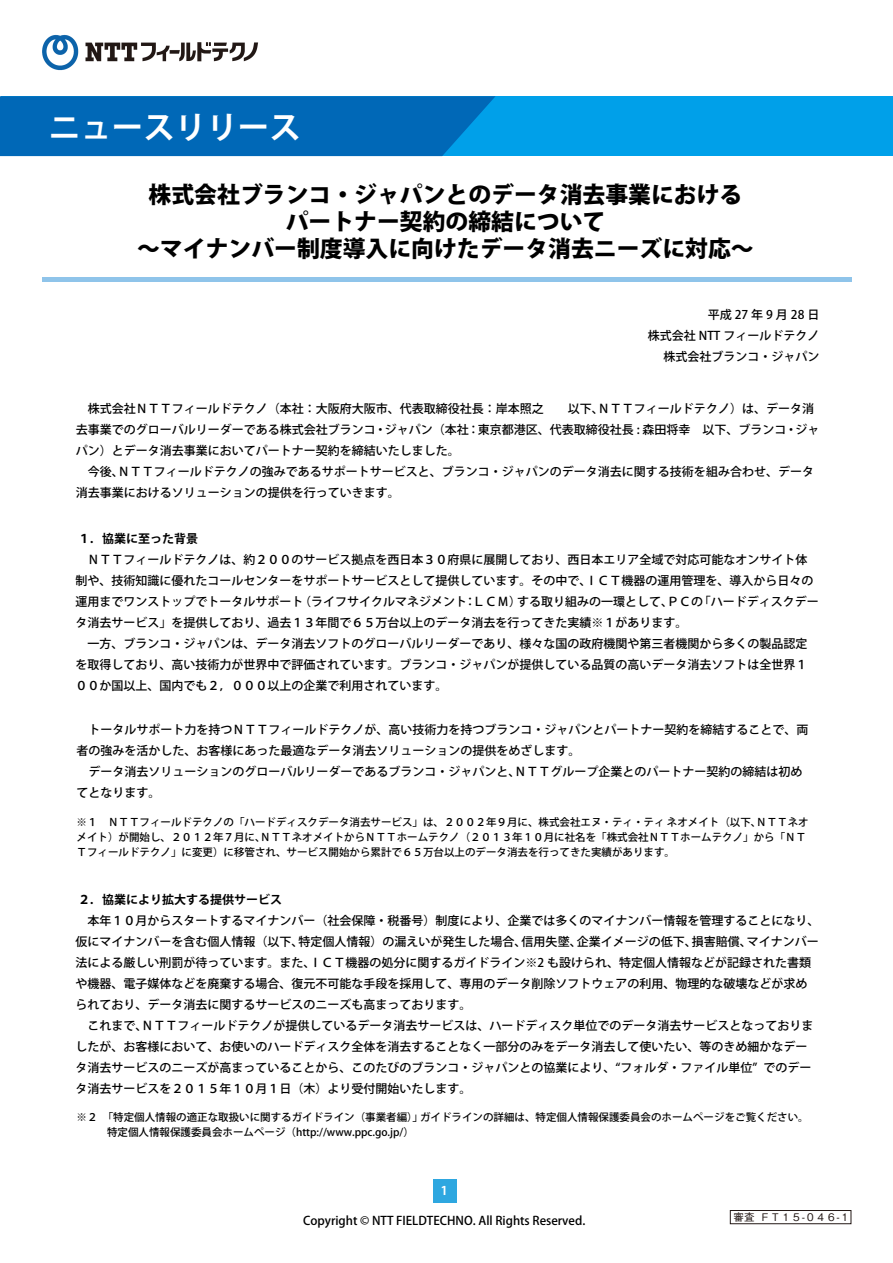
<style>
.page{position:relative;width:893px;height:1263px;background:#fff}
.page>*{position:absolute;margin:0;border:0;box-sizing:border-box;transform-origin:0 0}
.t1{font:700 31.5px "Koz Go Pr 6 N";color:#fff}
.t2{font:800 22.8px/27px "Koz Go Pr 6 N";color:#000;text-align:center}
.t3{font:500 12px/21px "Koz Go Pr 6 N";color:#000}
.t4{font:700 12px "Koz Go Pr 6 N";color:#000}
.t5{font:700 12px "Koz Go Pr 6 N";color:#fff}
.t6{font:500 10.5px/15px "Koz Go Pr 6 N";color:#000}
.t7{font:500 10.5px "Gothic BBB Pro";color:#231815}
</style>
<div class="page">
<div style="left:2px;top:96px;width:891px;height:60px;background:#00a0e9"></div>
<div style="left:0;top:96px;width:495px;height:60px;background:#0068b7"></div>
<div style="left:42px;top:277px;width:810px;height:5px;background:#8fc4ea"></div>
<div style="left:433px;top:1179px;width:24px;height:23px;background:#2ea7e0"></div>
<div style="left:730px;top:1210px;width:121px;height:14px;border:1px solid #231815"></div>
<img style="left:42px;top:34px;width:216px;height:37px">
<h1 class="t1" style="left:49px;top:110px;width:253px">ニュースリリース</h1>
<h2 class="t2" style="left:137px;top:182px;width:618px">株式会社ブランコ・ジャパンとのデータ消去事業におけるパートナー契約の締結について<br>～マイナンバー制度導入に向けたデータ消去ニーズに対応～</h2>
<p class="t3" style="left:648px;top:304px;width:173px;text-align:right">平成27年9月28日<br>株式会社 NTT フィールドテクノ株式会社ブランコ・ジャパン</p>
<p class="t3" style="left:76px;top:398px;width:745px">　株式会社ＮＴＴフィールドテクノ（本社：大阪府大阪市、代表取締役社長：岸本照之　　以下、ＮＴＴフィールドテクノ）は、データ消去事業でのグローバルリーダーである株式会社ブランコ・ジャパン（本社：東京都港区、代表取締役社長 : 森田将幸　以下、ブランコ・ジャパン）とデータ消去事業においてパートナー契約を締結いたしました。<br>　今後、ＮＴＴフィールドテクノの強みであるサポートサービスと、ブランコ・ジャパンのデータ消去に関する技術を組み合わせ、データ消去事業におけるソリューションの提供を行っていきます。</p>
<p class="t4" style="left:78px;top:531px;width:121px">１．協業に至った背景</p>
<p class="t3" style="left:75px;top:549px;width:745px">　ＮＴＴフィールドテクノは、約２００のサービス拠点を西日本３０府県に展開しており、西日本エリア全域で対応可能なオンサイト体制や、技術知識に優れたコールセンターをサポートサービスとして提供しています。その中で、ＩＣＴ機器の運用管理を、導入から日々の運用までワンストップでトータルサポート（ライフサイクルマネジメント：ＬＣＭ）する取り組みの一環として、ＰＣの「ハードディスクデータ消去サービス」を提供しており、過去１３年間で６５万台以上のデータ消去を行ってきた実績※１があります。</p>
<p class="t3" style="left:75px;top:633px;width:733px;text-align:justify;text-indent:12px">一方、ブランコ・ジャパンは、データ消去ソフトのグローバルリーダーであり、様々な国の政府機関や第三者機関から多くの製品認定を取得しており、高い技術力が世界中で評価されています。ブランコ・ジャパンが提供している品質の高いデータ消去ソフトは全世界１<br>００か国以上、国内でも２，０００以上の企業で利用されています。</p>
<p class="t3" style="left:77px;top:719px;width:734px;text-indent:12px">トータルサポート力を持つＮＴＴフィールドテクノが、高い技術力を持つブランコ・ジャパンとパートナー契約を締結することで、両者の強みを活かした、お客様にあった最適なデータ消去ソリューションの提供をめざします。<br>　データ消去ソリューションのグローバルリーダーであるブランコ・ジャパンと、ＮＴＴグループ企業とのパートナー契約の締結は初めてとなります。</p>
<p class="t6" style="left:76px;top:815px;width:734px">※１　ＮＴＴフィールドテクノの「ハードディスクデータ消去サービス」は、２００２年９月に、株式会社エヌ・ティ・ティ ネオメイト（以下、ＮＴＴネオメイト）が開始し、２０１２年７月に、ＮＴＴネオメイトからＮＴＴホームテクノ（２０１３年１０月に社名を「株式会社ＮＴＴホームテクノ」から「ＮＴ<br>Ｔフィールドテクノ」に変更）に移管され、サービス開始から累計で６５万台以上のデータ消去を行ってきた実績があります。</p>
<p class="t4" style="left:78px;top:893px;width:205px">２．協業により拡大する提供サービス</p>
<p class="t3" style="left:75px;top:910px;width:745px">　本年１０月からスタートするマイナンバー（社会保障・税番号）制度により、企業では多くのマイナンバー情報を管理することになり、仮にマイナンバーを含む個人情報（以下、特定個人情報）の漏えいが発生した場合、信用失墜、企業イメージの低下、損害賠償、マイナンバー法による厳しい刑罰が待っています。また、ＩＣＴ機器の処分に関するガイドライン※2 も設けられ、特定個人情報などが記録された書類や機器、電子媒体などを廃棄する場合、復元不可能な手段を採用して、専用のデータ削除ソフトウェアの利用、物理的な破壊などが求められており、データ消去に関するサービスのニーズも高まっております。<br>　これまで、ＮＴＴフィールドテクノが提供しているデータ消去サービスは、ハードディスク単位でのデータ消去サービスとなっておりましたが、お客様において、お使いのハードディスク全体を消去することなく一部分のみをデータ消去して使いたい、等のきめ細かなデータ消去サービスのニーズが高まっていることから、このたびのブランコ・ジャパンとの協業により、“フォルダ・ファイル単位” でのデータ消去サービスを２０１５年１０月１日（木）より受付開始いたします。</p>
<p class="t6" style="left:107px;top:1110px;width:703px;text-indent:-31px">※２　「特定個人情報の適正な取扱いに関するガイドライン（事業者編）」ガイドラインの詳細は、特定個人情報保護委員会のホームページをご覧ください。特定個人情報保護委員会ホームページ（http://www.ppc.go.jp/）</p>
<p class="t5" style="left:441px;top:1184px;width:8px">1</p>
<p class="t3" style="left:303px;top:1210px;width:284px">Copyright © NTT FIELDTECHNO. All Rights Reserved.</p>
<p class="t7" style="left:733px;top:1208px;width:118px">審査ＦＴ１５-０４６-１</p>
</div>
